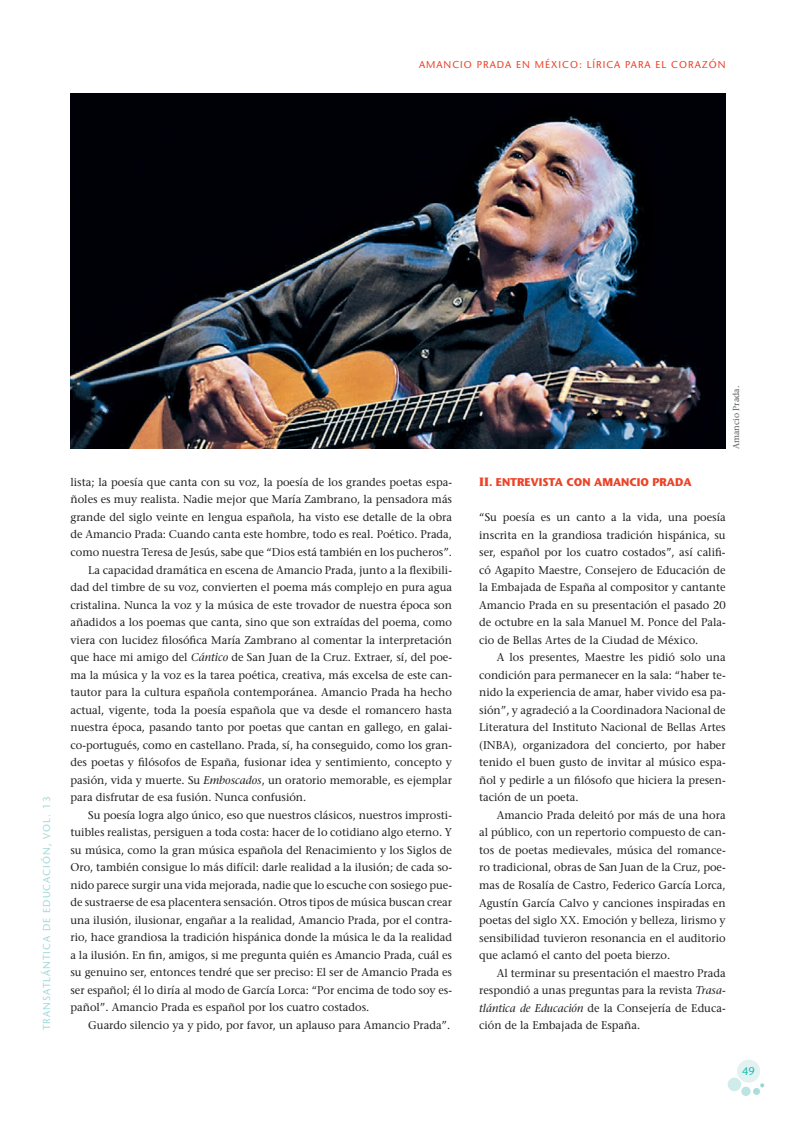
<style>
.page{position:relative;width:796px;height:1136px;background:#fff}
.page>*{position:absolute;margin:0;border:0;box-sizing:border-box;transform-origin:0 0}
.t1{font:500 11.25px/17.5px "Stone Serif Std";color:#231f20;text-align:justify}
.t2{font:700 11.25px "Stone Sans Std";color:#ec4328}
.t3{font:500 11.25px "Stone Sans Std";color:#1dbcb8}
.t4{font:500 10px "Stone Sans Std";letter-spacing:.1em;color:#ec4328}
.t5{font:500 10px "Stone Sans Std";letter-spacing:.1em;color:#a1d9d8}
.t6{font:500 8.75px "Stone Serif Std";color:#57585a}
.s1{font-style:italic}
.s2{font-family:"Stencil Std";font-weight:400}
</style>
<div class="page">
<div style="left:737px;top:1059px;width:23px;height:23px;background:#e1f2f1;border-radius:50%"></div>
<div style="left:727px;top:1077px;width:14px;height:13px;background:#cfebea;border-radius:50%"></div>
<div style="left:741px;top:1086px;width:9px;height:9px;background:#bde4e3;border-radius:50%"></div>
<div style="left:753px;top:1087px;width:7px;height:7px;background:#abdddc;border-radius:50%"></div>
<svg style="left:760px;top:1083px;width:4px;height:4px"></svg>
<img style="left:70px;top:93px;width:655px;height:356px">
<p class="t4" style="left:419px;top:58px;width:308px">AMANCIO PRADA EN MÉXICO: LÍRICA PARA EL CORAZÓN</p>
<p class="t5" style="left:41px;top:1029px;width:235px;rotate:-90deg">TRANSATLÁNTICA DE EDUCACIÓN, VOL. 13</p>
<p class="t1" style="left:70px;top:473px;width:383px">lista; la poesía que canta con su voz, la poesía de los grandes poetas espa-</p>
<p class="t1" style="left:70px;top:490px;width:383px">ñoles es muy realista. Nadie mejor que María Zambrano, la pensadora más</p>
<p class="t1" style="left:70px;top:508px;width:383px">grande del siglo veinte en lengua española, ha visto ese detalle de la obra</p>
<p class="t1" style="left:70px;top:525px;width:383px">de Amancio Prada: Cuando canta este hombre, todo es real. Poético. Prada,</p>
<p class="t1" style="left:70px;top:543px;width:383px">como nuestra Teresa de Jesús, sabe que “Dios está también en los pucheros”.</p>
<p class="t1" style="left:88px;top:560px;width:365px">La capacidad dramática en escena de Amancio Prada, junto a la flexibili-</p>
<p class="t1" style="left:70px;top:578px;width:383px">dad del timbre de su voz, convierten el poema más complejo en pura agua</p>
<p class="t1" style="left:70px;top:595px;width:383px">cristalina. Nunca la voz y la música de este trovador de nuestra época son</p>
<p class="t1" style="left:70px;top:613px;width:383px">añadidos a los poemas que canta, sino que son extraídas del poema, como</p>
<p class="t1" style="left:70px;top:630px;width:383px">viera con lucidez filosófica María Zambrano al comentar la interpretación</p>
<p class="t1" style="left:70px;top:648px;width:383px">que hace mi amigo del <span class="s1">Cántico</span> de San Juan de la Cruz. Extraer, sí, del poe-</p>
<p class="t1" style="left:70px;top:665px;width:383px">ma la música y la voz es la tarea poética, creativa, más excelsa de este can-</p>
<p class="t1" style="left:70px;top:683px;width:383px">tautor para la cultura española contemporánea. Amancio Prada ha hecho</p>
<p class="t1" style="left:70px;top:700px;width:383px">actual, vigente, toda la poesía española que va desde el romancero hasta</p>
<p class="t1" style="left:70px;top:718px;width:383px">nuestra época, pasando tanto por poetas que cantan en gallego, en galai-</p>
<p class="t1" style="left:70px;top:735px;width:383px">co-portugués, como en castellano. Prada, sí, ha conseguido, como los gran-</p>
<p class="t1" style="left:70px;top:753px;width:383px">des poetas y filósofos de España, fusionar idea y sentimiento, concepto y</p>
<p class="t1" style="left:70px;top:771px;width:383px">pasión, vida y muerte. Su <span class="s1">Emboscados</span>, un oratorio memorable, es ejemplar</p>
<p class="t1" style="left:70px;top:788px;width:237px">para disfrutar de esa fusión. Nunca confusión.</p>
<p class="t1" style="left:88px;top:806px;width:365px">Su poesía logra algo único, eso que nuestros clásicos, nuestros improsti-</p>
<p class="t1" style="left:70px;top:823px;width:383px">tuibles realistas, persiguen a toda costa: hacer de lo cotidiano algo eterno. Y</p>
<p class="t1" style="left:70px;top:841px;width:383px">su música, como la gran música española del Renacimiento y los Siglos de</p>
<p class="t1" style="left:70px;top:858px;width:383px">Oro, también consigue lo más difícil: darle realidad a la ilusión; de cada so-</p>
<p class="t1" style="left:70px;top:876px;width:383px">nido parece surgir una vida mejorada, nadie que lo escuche con sosiego pue-</p>
<p class="t1" style="left:70px;top:893px;width:383px">de sustraerse de esa placentera sensación. Otros tipos de música buscan crear</p>
<p class="t1" style="left:70px;top:911px;width:383px">una ilusión, ilusionar, engañar a la realidad, Amancio Prada, por el contra-</p>
<p class="t1" style="left:70px;top:928px;width:383px">rio, hace grandiosa la tradición hispánica donde la música le da la realidad</p>
<p class="t1" style="left:70px;top:946px;width:383px">a la ilusión. En fin, amigos, si me pregunta quién es Amancio Prada, cuál es</p>
<p class="t1" style="left:70px;top:963px;width:383px">su genuino ser, entonces tendré que ser preciso: El ser de Amancio Prada es</p>
<p class="t1" style="left:70px;top:981px;width:383px">ser español; él lo diría al modo de García Lorca: “Por encima de todo soy es-</p>
<p class="t1" style="left:70px;top:998px;width:300px">pañol”. Amancio Prada es español por los cuatro costados.</p>
<p class="t1" style="left:88px;top:1016px;width:363px">Guardo silencio ya y pido, por favor, un aplauso para Amancio Prada”.</p>
<p class="t6" style="left:731px;top:449px;width:64px;rotate:-90deg">Amancio Prada.</p>
<p class="t2" style="left:479px;top:475px;width:214px"><span class="s2">II</span>. ENTREVISTA CON AMANCIO PRADA</p>
<p class="t1" style="left:479px;top:508px;width:248px">“Su poesía es un canto a la vida, una poesía inscrita en la grandiosa tradición hispánica, su ser, español por los cuatro costados”, así califi&shy;có Agapito Maestre, Consejero de Educación de la Embajada de España al compositor y cantante Amancio Prada en su presentación el pasado 20 de octubre en la sala Manuel M. Ponce del Pala&shy;cio de Bellas Artes de la Ciudad de México.</p>
<p class="t1" style="left:479px;top:648px;width:248px;text-indent:18px">A los presentes, Maestre les pidió solo una condición para permanecer en la sala: “haber te&shy;nido la experiencia de amar, haber vivido esa pa&shy;sión”, y agradeció a la Coordinadora Nacional de Literatura del Instituto Nacional de Bellas Artes (INBA), organizadora del concierto, por haber tenido el buen gusto de invitar al músico espa&shy;ñol y pedirle a un filósofo que hiciera la presen&shy;tación de un poeta.</p>
<p class="t1" style="left:479px;top:806px;width:248px;text-indent:18px">Amancio Prada deleitó por más de una hora al público, con un repertorio compuesto de can&shy;tos de poetas medievales, música del romance&shy;ro tradicional, obras de San Juan de la Cruz, poe&shy;mas de Rosalía de Castro, Federico García Lorca, Agustín García Calvo y canciones inspiradas en poetas del siglo XX. Emoción y belleza, lirismo y sensibilidad tuvieron resonancia en el auditorio que aclamó el canto del poeta bierzo.</p>
<p class="t1" style="left:479px;top:963px;width:248px;text-indent:18px">Al terminar su presentación el maestro Prada respondió a unas preguntas para la revista <span class="s1">Trasa&shy;tlántica de Educación</span> de la Consejería de Educa&shy;ción de la Embajada de España.</p>
<p class="t3" style="left:742px;top:1063px;width:14px">49</p>
</div>
